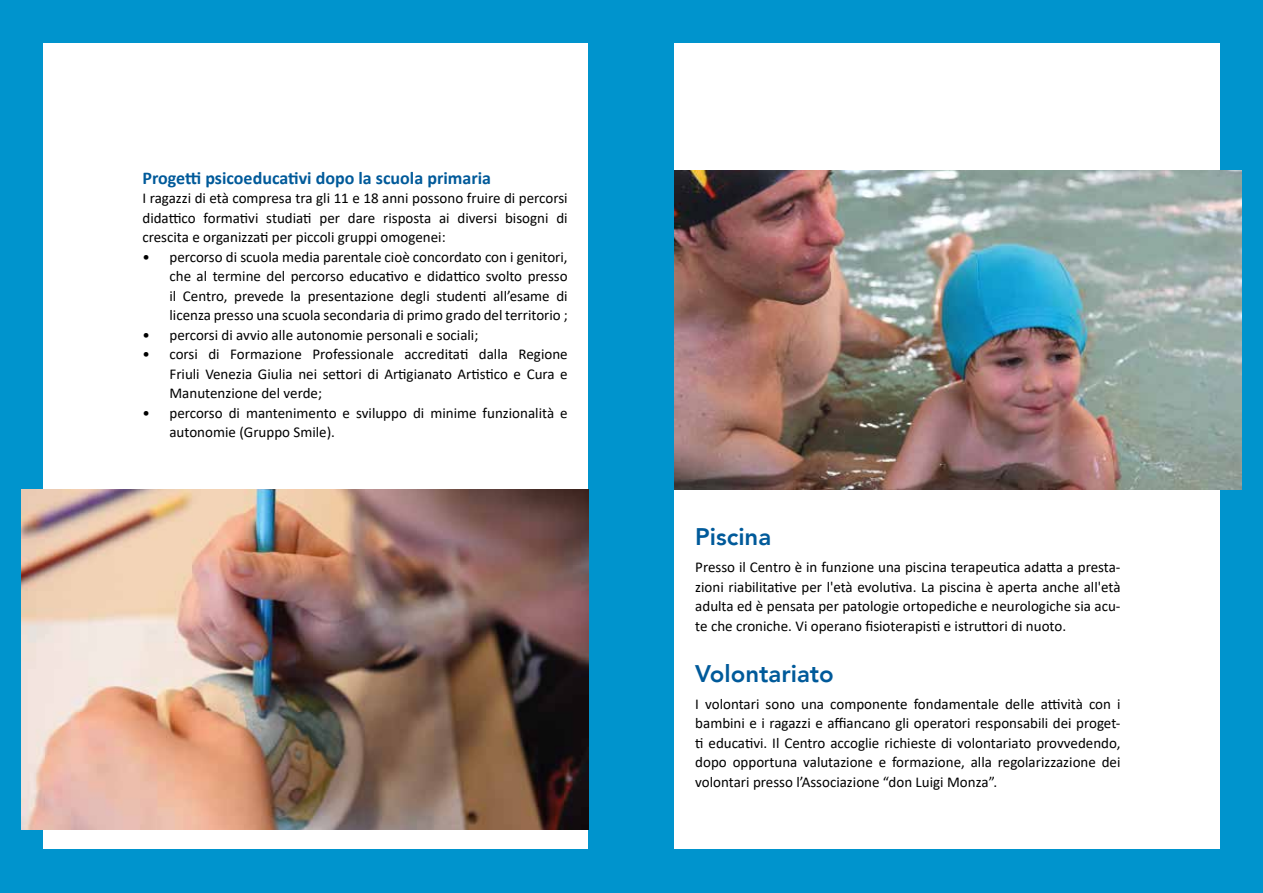
<style>
.page{position:relative;width:1263px;height:893px;background:#fff}
.page>*{position:absolute;margin:0;border:0;box-sizing:border-box;transform-origin:0 0}
.t1{font:800 24px "Avenir LT";color:#005a9a}
.t2{font:700 18px "Calibri";color:#005a9a}
.t3{font:15px/19.5px "Calibri";color:#000;text-align:justify}
</style>
<div class="page">
<div style="left:0;top:849px;width:1263px;height:44px;background:#0094cd"></div>
<div style="left:0;top:0;width:43px;height:893px;background:#0094cd"></div>
<div style="left:0;top:0;width:1263px;height:43px;background:#0094cd"></div>
<div style="left:1220px;top:0;width:43px;height:893px;background:#0094cd"></div>
<div style="left:589px;top:0;width:85px;height:893px;background:#0094cd"></div>
<img style="left:21px;top:489px;width:568px;height:340px">
<img style="left:674px;top:170px;width:568px;height:319px">
<p class="t2" style="left:142px;top:165px;width:350px">Progetti psicoeducativi dopo la scuola primaria</p>
<p class="t3" style="left:142px;top:188px;width:427px">I ragazzi di età compresa tra gli 11 e 18 anni possono fruire di percorsi didattico formativi studiati per dare risposta ai diversi bisogni di crescita e organizzati per piccoli gruppi omogenei:</p>
<p class="t3" style="left:169px;top:246px;width:400px;text-indent:-27px">• percorso di scuola media parentale cioè concordato con i genitori, che al termine del percorso educativo e didattico svolto presso il Centro, prevede la presentazione degli studenti all’esame di licenza presso una scuola secondaria di primo grado del territorio ;</p>
<p class="t3" style="left:142px;top:324px;width:337px">• percorsi di avvio alle autonomie personali e sociali;</p>
<p class="t3" style="left:169px;top:344px;width:400px;text-indent:-27px">• corsi di Formazione Professionale accreditati dalla Regione Friuli Venezia Giulia nei settori di Artigianato Artistico e Cura e Manutenzione del verde;</p>
<p class="t3" style="left:169px;top:402px;width:400px;text-indent:-27px">• percorso di mantenimento e sviluppo di minime funzionalità e autonomie (Gruppo Smile).</p>
<h1 class="t1" style="left:695px;top:523px;width:78px">Piscina</h1>
<p class="t3" style="left:695px;top:557px;width:427px">Presso il Centro è in funzione una piscina terapeutica adatta a presta&shy;zioni riabilitative per l'età evolutiva. La piscina è aperta anche all'età adulta ed è pensata per patologie ortopediche e neurologiche sia acu&shy;te che croniche. Vi operano fisioterapisti e istruttori di nuoto.</p>
<h1 class="t1" style="left:695px;top:659px;width:140px">Volontariato</h1>
<p class="t3" style="left:695px;top:694px;width:427px">I volontari sono una componente fondamentale delle attività con i bambini e i ragazzi e affiancano gli operatori responsabili dei proget&shy;ti educativi. Il Centro accoglie richieste di volontariato provvedendo, dopo opportuna valutazione e formazione, alla regolarizzazione dei volontari presso l’Associazione “don Luigi Monza”.</p>
</div>
